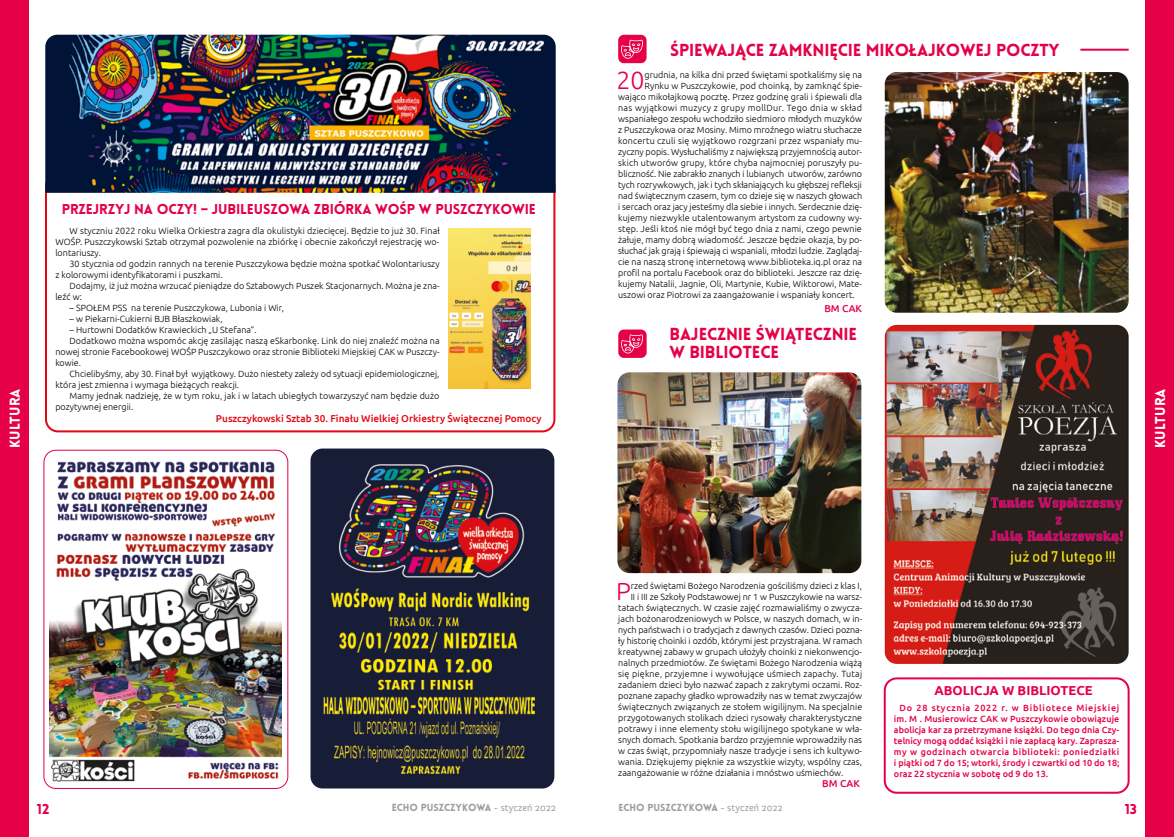
<style>
.page{position:relative;width:1174px;height:837px;background:#fff}
.page>*{position:absolute;margin:0;border:0;box-sizing:border-box;transform-origin:0 0}
.t1{font:300 24.9px "Ubuntu";color:#e50047}
.t2{font:900 17px/18px "Lovelo";letter-spacing:-.01em;color:#e50047}
.t3{font:900 14px "Lovelo";letter-spacing:-.01em;color:#e50047}
.t4{font:900 14px "Lovelo";color:#fff}
.t5{font:700 13px "Ubuntu";color:#e50047}
.t6{font:500 10px "Ubuntu";color:#e30613}
.t7{font:900 10px "Lovelo";color:#9d9d9c}
.t8{font:500 10px "Ubuntu";color:#e50047}
.t9{font:300 9px/11px "Ubuntu";color:#000}
.t10{font:500 9px/11px "Ubuntu";color:#e50047;text-align:justify}
.t11{font:300 9px "Ubuntu";letter-spacing:.02em;color:#000}
.t12{font:300 9px "Ubuntu";letter-spacing:.03em;color:#000}
.s1{font-family:"Anivers";font-weight:400}
</style>
<div class="page">
<div style="left:1145px;top:0;width:29px;height:836px;background:#e50047"></div>
<div style="left:0;top:0;width:28px;height:836px;background:#e50047"></div>
<img style="left:884px;top:72px;width:244px;height:240px">
<div style="left:618px;top:35px;width:28px;height:28px;background:#e50047;border-radius:6px"></div>
<svg style="left:621px;top:40px;width:22px;height:19px"></svg>
<div style="left:45px;top:173px;width:510px;height:259px;border:2px solid #e30613;border-radius:12px"></div>
<img style="left:45px;top:35px;width:511px;height:158px">
<img style="left:49px;top:461px;width:232px;height:321px">
<div style="left:43px;top:449px;width:245px;height:339px;border:1px solid #e50047;border-radius:12px"></div>
<img style="left:448px;top:228px;width:83px;height:160px">
<img style="left:310px;top:448px;width:244px;height:340px">
<hr style="left:1080px;top:49px;width:48px;height:2px;background:#e50047">
<img style="left:617px;top:372px;width:244px;height:201px">
<div style="left:618px;top:329px;width:28px;height:29px;background:#e50047;border-radius:6px"></div>
<svg style="left:621px;top:334px;width:22px;height:19px"></svg>
<img style="left:884px;top:325px;width:244px;height:338px">
<div style="left:883px;top:677px;width:246px;height:116px;border:2px solid #e50047;border-radius:12px"></div>
<h2 class="t2" style="left:670px;top:41px;width:391px">ŚPIEWAJĄCE ZAMKNIĘCIE MIKOŁAJKOWEJ POCZTY</h2>
<h1 class="t1" style="left:616px;top:65px;width:30px">20</h1>
<p class="t9" style="left:644px;top:69px;width:219px">grudnia, na kilka dni przed świętami spotkaliśmy się na</p>
<p class="t9" style="left:644px;top:80px;width:219px">Rynku w Puszczykowie, pod choinką, by zamknąć śpie-</p>
<p class="t9" style="left:618px;top:91px;width:245px">wająco mikołajkową pocztę. Przez godzinę grali i śpiewali dla</p>
<p class="t12" style="left:618px;top:102px;width:245px">nas wyjątkowi muzycy z grupy mollDur. Tego dnia w skład</p>
<p class="t9" style="left:618px;top:113px;width:245px">wspaniałego zespołu wchodziło siedmioro młodych muzyków</p>
<p class="t9" style="left:618px;top:124px;width:245px">z Puszczykowa oraz Mosiny. Mimo mroźnego wiatru słuchacze</p>
<p class="t9" style="left:618px;top:135px;width:245px">koncertu czuli się wyjątkowo rozgrzani przez wspaniały mu-</p>
<p class="t9" style="left:618px;top:146px;width:245px">zyczny popis. Wysłuchaliśmy z największą przyjemnością autor-</p>
<p class="t9" style="left:618px;top:157px;width:245px">skich utworów grupy, które chyba najmocniej poruszyły pu-</p>
<p class="t9" style="left:618px;top:168px;width:245px">bliczność. Nie zabrakło znanych i lubianych utworów, zarówno</p>
<p class="t9" style="left:618px;top:179px;width:245px">tych rozrywkowych, jak i tych skłaniających ku głębszej refleksji</p>
<p class="t9" style="left:618px;top:190px;width:245px">nad świątecznym czasem, tym co dzieje się w naszych głowach</p>
<p class="t9" style="left:618px;top:201px;width:245px">i sercach oraz jacy jesteśmy dla siebie i innych. Serdecznie dzię-</p>
<p class="t9" style="left:618px;top:212px;width:245px">kujemy niezwykle utalentowanym artystom za cudowny wy-</p>
<p class="t9" style="left:618px;top:223px;width:245px">stęp. Jeśli ktoś nie mógł być tego dnia z nami, czego pewnie</p>
<p class="t9" style="left:618px;top:234px;width:245px">żałuje, mamy dobrą wiadomość. Jeszcze będzie okazja, by po-</p>
<p class="t9" style="left:618px;top:245px;width:245px">słuchać jak grają i śpiewają ci wspaniali, młodzi ludzie. Zaglądaj-</p>
<p class="t9" style="left:618px;top:256px;width:245px">cie na naszą stronę internetową www.biblioteka.iq.pl oraz na</p>
<p class="t9" style="left:618px;top:267px;width:245px">profil na portalu Facebook oraz do biblioteki. Jeszcze raz dzię-</p>
<p class="t9" style="left:618px;top:278px;width:245px">kujemy Natalii, Jagnie, Oli, Martynie, Kubie, Wiktorowi, Mate-</p>
<p class="t9" style="left:618px;top:289px;width:238px">uszowi oraz Piotrowi za zaangażowanie i wspaniały koncert.</p>
<p class="t8" style="left:824px;top:302px;width:39px">BM CAK</p>
<h3 class="t3" style="left:62px;top:200px;width:475px">PRZEJRZYJ NA OCZY! – JUBILEUSZOWA ZBIÓRKA WOŚP W PUSZCZYKOWIE</h3>
<p class="t9" style="left:55px;top:225px;width:386px;text-align:justify;text-indent:14px">W styczniu 2022 roku Wielka Orkiestra zagra dla okulistyki dziecięcej. Będzie to już 30. Finał WOŚP. Puszczykowski Sztab otrzymał pozwolenie na zbiórkę i obecnie zakończył rejestrację wo&shy;lontariuszy.</p>
<p class="t9" style="left:55px;top:258px;width:386px;text-indent:14px">30 stycznia od godzin rannych na terenie Puszczykowa będzie można spotkać Wolontariuszy z kolorowymi identyfikatorami i puszkami.</p>
<p class="t9" style="left:55px;top:280px;width:386px;text-indent:14px">Dodajmy, iż już można wrzucać pieniądze do Sztabowych Puszek Stacjonarnych. Można je zna&shy;leźć w:</p>
<p class="t9" style="left:70px;top:302px;width:216px">– SPOŁEM PSS na terenie Puszczykowa, Lubonia i Wir,</p>
<p class="t9" style="left:70px;top:313px;width:154px">– w Piekarni-Cukierni BJB Błaszkowiak,</p>
<p class="t9" style="left:70px;top:324px;width:189px">– Hurtowni Dodatków Krawieckich „U Stefana”.</p>
<p class="t9" style="left:70px;top:335px;width:372px">Dodatkowo można wspomóc akcję zasilając naszą eSkarbonkę. Link do niej znaleźć można na</p>
<p class="t9" style="left:55px;top:346px;width:386px">nowej stronie Facebookowej WOŚP Puszczykowo oraz stronie Biblioteki Miejskiej CAK w Puszczy-</p>
<p class="t9" style="left:55px;top:357px;width:27px">kowie.</p>
<p class="t9" style="left:70px;top:368px;width:371px">Chcielibyśmy, aby 30. Finał był wyjątkowy. Dużo niestety zależy od sytuacji epidemiologicznej,</p>
<p class="t9" style="left:55px;top:379px;width:185px">która jest zmienna i wymaga bieżących reakcji.</p>
<p class="t9" style="left:70px;top:390px;width:371px">Mamy jednak nadzieję, że w tym roku, jak i w latach ubiegłych towarzyszyć nam będzie dużo</p>
<p class="t9" style="left:55px;top:401px;width:79px">pozytywnej energii.</p>
<p class="t6" style="left:216px;top:412px;width:327px">Puszczykowski Sztab 30. Finału Wielkiej Orkiestry Świątecznej Pomocy</p>
<h2 class="t2" style="left:669px;top:325px;width:189px">BAJECZNIE ŚWIĄTECZNIE<br>W BIBLIOTECE</h2>
<h3 class="t4" style="left:6px;top:448px;width:61px;rotate:-90deg">KULTURA</h3>
<h3 class="t4" style="left:1151px;top:448px;width:61px;rotate:-90deg">KULTURA</h3>
<h1 class="t1" style="left:616px;top:575px;width:16px">P</h1>
<p class="t9" style="left:631px;top:579px;width:233px">rzed świętami Bożego Narodzenia gościliśmy dzieci z klas I,</p>
<p class="t9" style="left:631px;top:590px;width:233px">II i III ze Szkoły Podstawowej nr 1 w Puszczykowie na warsz-</p>
<p class="t9" style="left:618px;top:601px;width:245px">tatach świątecznych. W czasie zajęć rozmawialiśmy o zwycza-</p>
<p class="t9" style="left:618px;top:612px;width:245px">jach bożonarodzeniowych w Polsce, w naszych domach, w in-</p>
<p class="t9" style="left:618px;top:623px;width:245px">nych państwach i o tradycjach z dawnych czasów. Dzieci pozna-</p>
<p class="t9" style="left:618px;top:634px;width:245px">ły historię choinki i ozdób, którymi jest przystrajana. W ramach</p>
<p class="t9" style="left:618px;top:645px;width:245px">kreatywnej zabawy w grupach ułożyły choinki z niekonwencjo-</p>
<p class="t9" style="left:618px;top:656px;width:245px">nalnych przedmiotów. Ze świętami Bożego Narodzenia wiążą</p>
<p class="t11" style="left:618px;top:668px;width:245px">się piękne, przyjemne i wywołujące uśmiech zapachy. Tutaj</p>
<p class="t9" style="left:618px;top:678px;width:245px">zadaniem dzieci było nazwać zapach z zakrytymi oczami. Roz-</p>
<p class="t9" style="left:618px;top:689px;width:245px">poznane zapachy gładko wprowadziły nas w temat zwyczajów</p>
<p class="t9" style="left:618px;top:700px;width:245px">świątecznych związanych ze stołem wigilijnym. Na specjalnie</p>
<p class="t9" style="left:618px;top:711px;width:245px">przygotowanych stolikach dzieci rysowały charakterystyczne</p>
<p class="t9" style="left:618px;top:722px;width:245px">potrawy i inne elementy stołu wigilijnego spotykane w wła-</p>
<p class="t9" style="left:618px;top:733px;width:245px">snych domach. Spotkania bardzo przyjemnie wprowadziły nas</p>
<p class="t9" style="left:618px;top:744px;width:245px">w czas świąt, przypomniały nasze tradycje i sens ich kultywo-</p>
<p class="t9" style="left:618px;top:755px;width:245px">wania. Dziękujemy pięknie za wszystkie wizyty, wspólny czas,</p>
<p class="t9" style="left:618px;top:766px;width:226px">zaangażowanie w różne działania i mnóstwo uśmiechów.</p>
<p class="t8" style="left:822px;top:777px;width:39px">BM CAK</p>
<h3 class="t5" style="left:934px;top:682px;width:160px">ABOLICJA W BIBLIOTECE</h3>
<p class="t10" style="left:894px;top:702px;width:227px;text-indent:6px">Do 28 stycznia 2022 r. w Bibliotece Miejskiej im. M . Musierowicz CAK w Puszczykowie obowiązuje abolicja kar za przetrzymane książki. Do tego dnia Czy&shy;telnicy mogą oddać książki i nie zapłacą kary. Zaprasza&shy;my w godzinach otwarcia biblioteki: poniedziałki i piątki od 7 do 15; wtorki, środy i czwartki od 10 do 18; oraz 22 stycznia w sobotę od 9 do 13.</p>
<h3 class="t3" style="left:37px;top:799px;width:14px">12</h3>
<p class="t7" style="left:392px;top:800px;width:166px">ECHO PUSZCZYKOWA <span class="s1">- styczeń 2022</span></p>
<p class="t7" style="left:618px;top:800px;width:166px">ECHO PUSZCZYKOWA <span class="s1">- styczeń 2022</span></p>
<h3 class="t3" style="left:1124px;top:799px;width:14px">13</h3>
</div>
